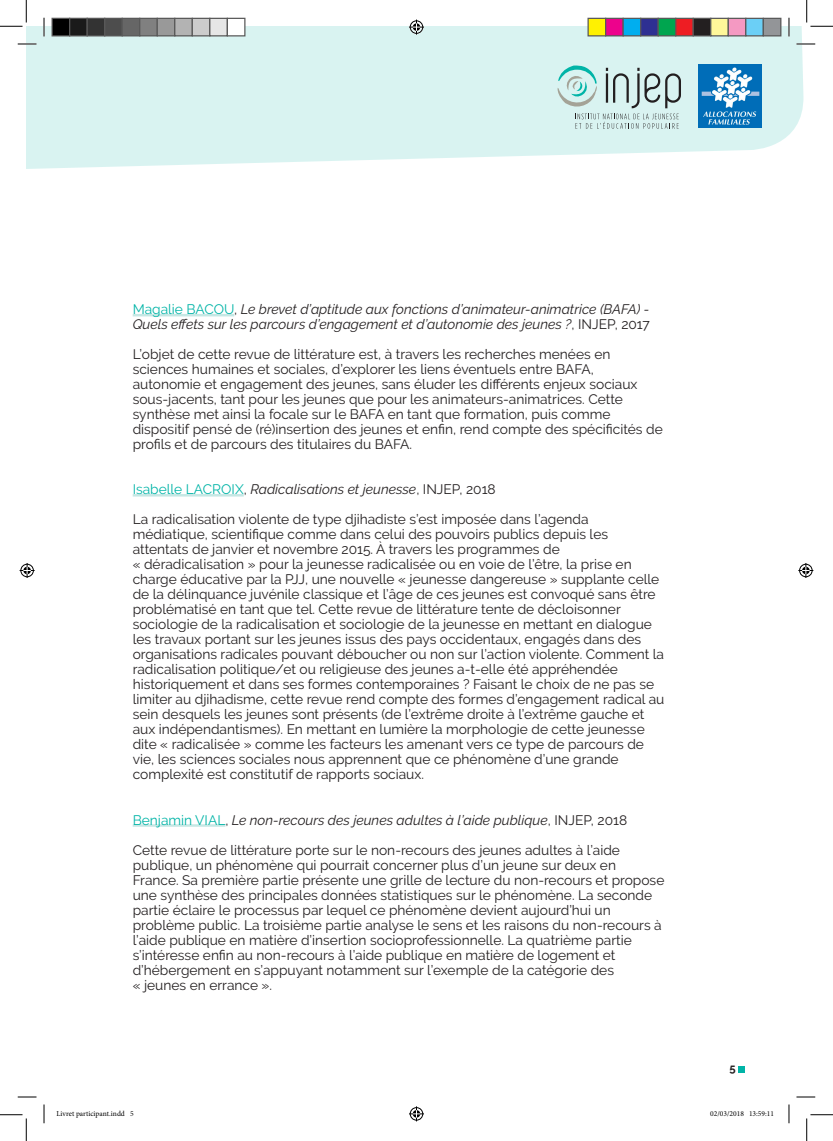
<style>
.page{position:relative;width:833px;height:1141px;background:#fff}
.page>*{position:absolute;margin:0;border:0;box-sizing:border-box;transform-origin:0 0}
.t1{font:13.75px/15px "Raleway";color:#231f20}
.t2{font:italic 13.75px/15px "Raleway";color:#231f20}
.t3{font:700 11.25px "Raleway";color:#231f20}
.t4{font:7.5px "Minion Pro";color:#000}
.s1{font-style:normal;color:#00b4a7}
.s2{font-style:normal}
.s3{color:#00b4a7}
.s4{font-style:italic}
</style>
<div class="page">
<svg style="left:26px;top:26px;width:778px;height:143px;fill:#d9f3f1"></svg>
<svg style="left:557px;top:66px;width:123px;height:63px"></svg>
<img style="left:698px;top:65px;width:63px;height:63px">
<svg style="left:738px;top:1066px;width:6px;height:5px"></svg>
<hr style="left:133px;top:314px;width:101px;height:2px;background:#c6e7e4">
<hr style="left:133px;top:494px;width:110px;height:2px;background:#c6e7e4">
<hr style="left:133px;top:824px;width:92px;height:2px;background:#c6e7e4">
<svg style="left:18px;top:43px;width:18px;height:2px"></svg>
<svg style="left:796px;top:43px;width:18px;height:2px"></svg>
<svg style="left:18px;top:1096px;width:18px;height:1px"></svg>
<svg style="left:796px;top:1096px;width:18px;height:1px"></svg>
<svg style="left:43px;top:18px;width:2px;height:18px"></svg>
<svg style="left:43px;top:1104px;width:2px;height:19px"></svg>
<svg style="left:787px;top:18px;width:2px;height:18px"></svg>
<svg style="left:788px;top:1104px;width:1px;height:19px"></svg>
<svg style="left:0;top:0;width:27px;height:27px"></svg>
<svg style="left:0;top:1114px;width:27px;height:26px"></svg>
<svg style="left:806px;top:0;width:26px;height:27px"></svg>
<svg style="left:806px;top:1114px;width:26px;height:26px"></svg>
<svg style="left:409px;top:20px;width:15px;height:15px"></svg>
<svg style="left:409px;top:1106px;width:15px;height:15px"></svg>
<svg style="left:20px;top:563px;width:15px;height:15px"></svg>
<svg style="left:798px;top:563px;width:14px;height:15px"></svg>
<div style="left:52px;top:18px;width:18px;height:18px;background:#000"></div>
<div style="left:51px;top:18px;width:19px;height:18px;border:1px solid #595959"></div>
<div style="left:70px;top:18px;width:17px;height:18px;background:#1a1a1a"></div>
<div style="left:69px;top:18px;width:19px;height:18px;border:1px solid #595959"></div>
<div style="left:87px;top:18px;width:18px;height:18px;background:#333"></div>
<div style="left:86px;top:18px;width:19px;height:18px;border:1px solid #595959"></div>
<div style="left:105px;top:18px;width:17px;height:18px;background:#4d4d4d"></div>
<div style="left:104px;top:18px;width:19px;height:18px;border:1px solid #595959"></div>
<div style="left:122px;top:18px;width:18px;height:18px;background:#666"></div>
<div style="left:121px;top:18px;width:19px;height:18px;border:1px solid #595959"></div>
<div style="left:140px;top:18px;width:17px;height:18px;background:#808080"></div>
<div style="left:139px;top:18px;width:19px;height:18px;border:1px solid #595959"></div>
<div style="left:157px;top:18px;width:18px;height:18px;background:#999"></div>
<div style="left:156px;top:18px;width:19px;height:18px;border:1px solid #595959"></div>
<div style="left:175px;top:18px;width:17px;height:18px;background:#b3b3b3"></div>
<div style="left:174px;top:18px;width:19px;height:18px;border:1px solid #595959"></div>
<div style="left:192px;top:18px;width:18px;height:18px;background:#ccc"></div>
<div style="left:191px;top:18px;width:19px;height:18px;border:1px solid #595959"></div>
<div style="left:210px;top:18px;width:17px;height:18px;background:#e6e6e6"></div>
<div style="left:209px;top:18px;width:19px;height:18px;border:1px solid #595959"></div>
<div style="left:227px;top:18px;width:18px;height:18px;background:#fff"></div>
<div style="left:226px;top:18px;width:19px;height:18px;border:1px solid #595959"></div>
<div style="left:587px;top:18px;width:18px;height:18px;background:#fff101"></div>
<div style="left:587px;top:18px;width:19px;height:18px;border:1px solid #595959"></div>
<div style="left:605px;top:18px;width:17px;height:18px;background:#ed028c"></div>
<div style="left:604px;top:18px;width:19px;height:18px;border:1px solid #595959"></div>
<div style="left:622px;top:18px;width:18px;height:18px;background:#00aeef"></div>
<div style="left:622px;top:18px;width:19px;height:18px;border:1px solid #595959"></div>
<div style="left:640px;top:18px;width:17px;height:18px;background:#2e3092"></div>
<div style="left:639px;top:18px;width:19px;height:18px;border:1px solid #595959"></div>
<div style="left:657px;top:18px;width:18px;height:18px;background:#00a54f"></div>
<div style="left:657px;top:18px;width:19px;height:18px;border:1px solid #595959"></div>
<div style="left:675px;top:18px;width:17px;height:18px;background:#ee1d23"></div>
<div style="left:674px;top:18px;width:19px;height:18px;border:1px solid #595959"></div>
<div style="left:692px;top:18px;width:18px;height:18px;background:#231f20"></div>
<div style="left:692px;top:18px;width:19px;height:18px;border:1px solid #595959"></div>
<div style="left:710px;top:18px;width:17px;height:18px;background:#fff79a"></div>
<div style="left:709px;top:18px;width:19px;height:18px;border:1px solid #595959"></div>
<div style="left:727px;top:18px;width:18px;height:18px;background:#f499c2"></div>
<div style="left:727px;top:18px;width:19px;height:18px;border:1px solid #595959"></div>
<div style="left:745px;top:18px;width:17px;height:18px;background:#6bcff6"></div>
<div style="left:744px;top:18px;width:19px;height:18px;border:1px solid #595959"></div>
<div style="left:762px;top:18px;width:18px;height:18px;background:#939598"></div>
<div style="left:762px;top:18px;width:19px;height:18px;border:1px solid #595959"></div>
<p class="t2" style="left:133px;top:302px;width:518px"><span class="s1">Magalie BACOU</span><span class="s2">,</span> Le brevet d’aptitude aux fonctions d’animateur-animatrice (BAFA) -<br>Quels effets sur les parcours d’engagement et d’autonomie des jeunes ?<span class="s2">, INJEP, 2017</span></p>
<p class="t1" style="left:133px;top:347px;width:531px">L’objet de cette revue de littérature est, à travers les recherches menées en sciences humaines et sociales, d’explorer les liens éventuels entre BAFA, autonomie et engagement des jeunes, sans éluder les différents enjeux sociaux sous-jacents, tant pour les jeunes que pour les animateurs-animatrices. Cette synthèse met ainsi la focale sur le BAFA en tant que formation, puis comme dispositif pensé de (ré)insertion des jeunes et enfin, rend compte des spécificités de profils et de parcours des titulaires du BAFA.</p>
<p class="t1" style="left:133px;top:474px;width:457px;line-height:30px"><span class="s3">Isabelle LACROIX</span>, <span class="s4">Radicalisations et jeunesse</span>, INJEP, 2018<br>La radicalisation violente de type djihadiste s’est imposée dans l’agenda</p>
<p class="t1" style="left:133px;top:527px;width:533px">médiatique, scientifique comme dans celui des pouvoirs publics depuis les attentats de janvier et novembre 2015. À travers les programmes de<br>« déradicalisation » pour la jeunesse radicalisée ou en voie de l’être, la prise en charge éducative par la PJJ, une nouvelle « jeunesse dangereuse » supplante celle de la délinquance juvénile classique et l’âge de ces jeunes est convoqué sans être problématisé en tant que tel. Cette revue de littérature tente de décloisonner sociologie de la radicalisation et sociologie de la jeunesse en mettant en dialogue les travaux portant sur les jeunes issus des pays occidentaux, engagés dans des organisations radicales pouvant déboucher ou non sur l’action violente. Comment la radicalisation politique/et ou religieuse des jeunes a-t-elle été appréhendée historiquement et dans ses formes contemporaines ? Faisant le choix de ne pas se limiter au djihadisme, cette revue rend compte des formes d’engagement radical au sein desquels les jeunes sont présents (de l’extrême droite à l’extrême gauche et aux indépendantismes). En mettant en lumière la morphologie de cette jeunesse dite « radicalisée » comme les facteurs les amenant vers ce type de parcours de vie, les sciences sociales nous apprennent que ce phénomène d’une grande complexité est constitutif de rapports sociaux.</p>
<p class="t1" style="left:133px;top:804px;width:495px;line-height:30px"><span class="s3">Benjamin VIAL</span>, <span class="s4">Le non-recours des jeunes adultes à l’aide publique</span>, INJEP, 2018<br>Cette revue de littérature porte sur le non-recours des jeunes adultes à l’aide</p>
<p class="t1" style="left:133px;top:857px;width:533px">publique, un phénomène qui pourrait concerner plus d’un jeune sur deux en France. Sa première partie présente une grille de lecture du non-recours et propose une synthèse des principales données statistiques sur le phénomène. La seconde partie éclaire le processus par lequel ce phénomène devient aujourd’hui un problème public. La troisième partie analyse le sens et les raisons du non-recours à l’aide publique en matière d’insertion socioprofessionnelle. La quatrième partie s’intéresse enfin au non-recours à l’aide publique en matière de logement et d’hébergement en s’appuyant notamment sur l’exemple de la catégorie des<br>« jeunes en errance ».</p>
<p class="t3" style="left:729px;top:1061px;width:8px">5</p>
<p class="t4" style="left:56px;top:1108px;width:79px">Livret participant.indd 5</p>
<p class="t4" style="left:709px;top:1108px;width:65px">02/03/2018 13:59:11</p>
</div>
